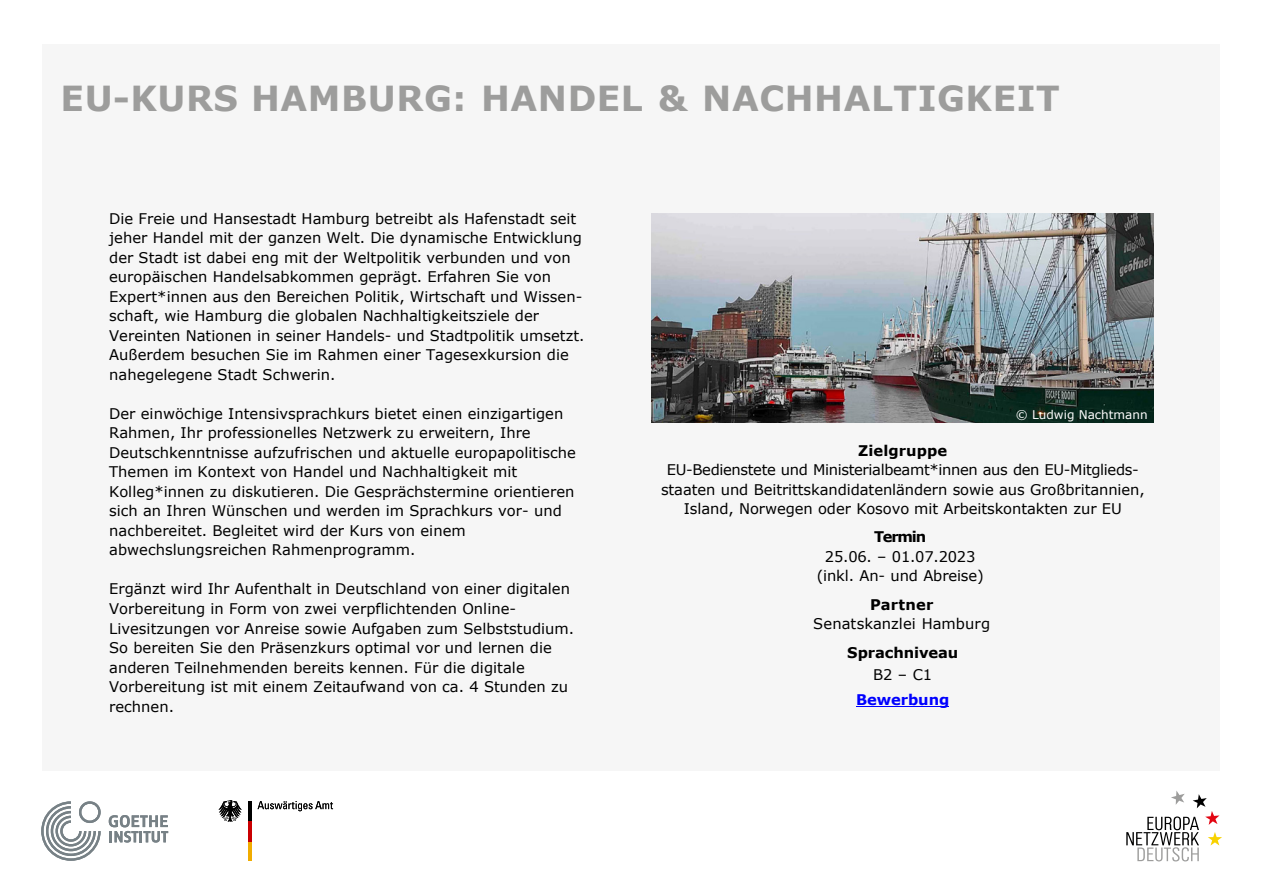
<style>
.page{position:relative;width:1263px;height:893px;background:#fff}
.page>*{position:absolute;margin:0;border:0;box-sizing:border-box;transform-origin:0 0}
.t1{font:700 34.5px "Verdana";letter-spacing:.015em;color:#9d9d9c}
.t2{font:14.7px/19.5px "Verdana";color:#000}
.t3{font:700 14.7px "Verdana";color:#000}
.t4{font:700 14.7px "Verdana";letter-spacing:-.005em;color:#00f}
.t5{font:12px "Verdana";color:#fff}
</style>
<div class="page">
<div style="left:43px;top:44px;width:1177px;height:727px;background:#f6f6f6"></div>
<svg style="left:41px;top:801px;width:60px;height:60px"></svg>
<svg style="left:109px;top:815px;width:59px;height:27px"></svg>
<svg style="left:258px;top:801px;width:75px;height:10px"></svg>
<hr style="left:248px;top:841px;width:3px;height:20px;background:#f8d200">
<hr style="left:248px;top:821px;width:3px;height:20px;background:#e30613">
<hr style="left:248px;top:801px;width:3px;height:20px;background:#000">
<svg style="left:218px;top:800px;width:24px;height:22px"></svg>
<svg style="left:1126px;top:791px;width:96px;height:70px"></svg>
<img style="left:652px;top:214px;width:502px;height:209px">
<hr style="left:856px;top:706px;width:93px;height:1px;background:#00f">
<h1 class="t1" style="left:61px;top:74px;width:1001px">EU-KURS HAMBURG: HANDEL &amp; NACHHALTIGKEIT</h1>
<p class="t2" style="left:109px;top:209px;width:477px">Die Freie und Hansestadt Hamburg betreibt als Hafenstadt seit jeher Handel mit der ganzen Welt. Die dynamische Entwicklung der Stadt ist dabei eng mit der Weltpolitik verbunden und von europäischen Handelsabkommen geprägt. Erfahren Sie von Expert*innen aus den Bereichen Politik, Wirtschaft und Wissen&shy;schaft, wie Hamburg die globalen Nachhaltigkeitsziele der Vereinten Nationen in seiner Handels- und Stadtpolitik umsetzt.<br>Außerdem besuchen Sie im Rahmen einer Tagesexkursion die nahegelegene Stadt Schwerin.</p>
<p class="t2" style="left:109px;top:404px;width:468px">Der einwöchige Intensivsprachkurs bietet einen einzigartigen Rahmen, Ihr professionelles Netzwerk zu erweitern, Ihre Deutschkenntnisse aufzufrischen und aktuelle europapolitische Themen im Kontext von Handel und Nachhaltigkeit mit Kolleg*innen zu diskutieren. Die Gesprächstermine orientieren sich an Ihren Wünschen und werden im Sprachkurs vor- und nachbereitet. Begleitet wird der Kurs von einem abwechslungsreichen Rahmenprogramm.</p>
<p class="t2" style="left:109px;top:579px;width:467px">Ergänzt wird Ihr Aufenthalt in Deutschland von einer digitalen Vorbereitung in Form von zwei verpflichtenden Online-Livesitzungen vor Anreise sowie Aufgaben zum Selbststudium.<br>So bereiten Sie den Präsenzkurs optimal vor und lernen die anderen Teilnehmenden bereits kennen. Für die digitale Vorbereitung ist mit einem Zeitaufwand von ca. 4 Stunden zu rechnen.</p>
<p class="t5" style="left:1016px;top:407px;width:133px">© Ludwig Nachtmann</p>
<p class="t3" style="left:858px;top:441px;width:91px">Zielgruppe</p>
<p class="t2" style="left:661px;top:460px;width:485px;text-align:center">EU-Bedienstete und Ministerialbeamt*innen aus den EU-Mitglieds&shy;staaten und Beitrittskandidatenländern sowie aus Großbritannien,<br>Island, Norwegen oder Kosovo mit Arbeitskontakten zur EU</p>
<p class="t3" style="left:874px;top:527px;width:54px">Termin</p>
<p class="t2" style="left:817px;top:546px;width:169px;text-align:center">25.06. – 01.07.2023 (inkl. An- und Abreise)</p>
<p class="t3" style="left:870px;top:595px;width:65px">Partner</p>
<p class="t2" style="left:813px;top:614px;width:178px">Senatskanzlei Hamburg</p>
<p class="t3" style="left:847px;top:643px;width:113px">Sprachniveau</p>
<p class="t2" style="left:873px;top:665px;width:60px">B2 – C1</p>
<p class="t4" style="left:856px;top:689px;width:95px">Bewerbung</p>
</div>
